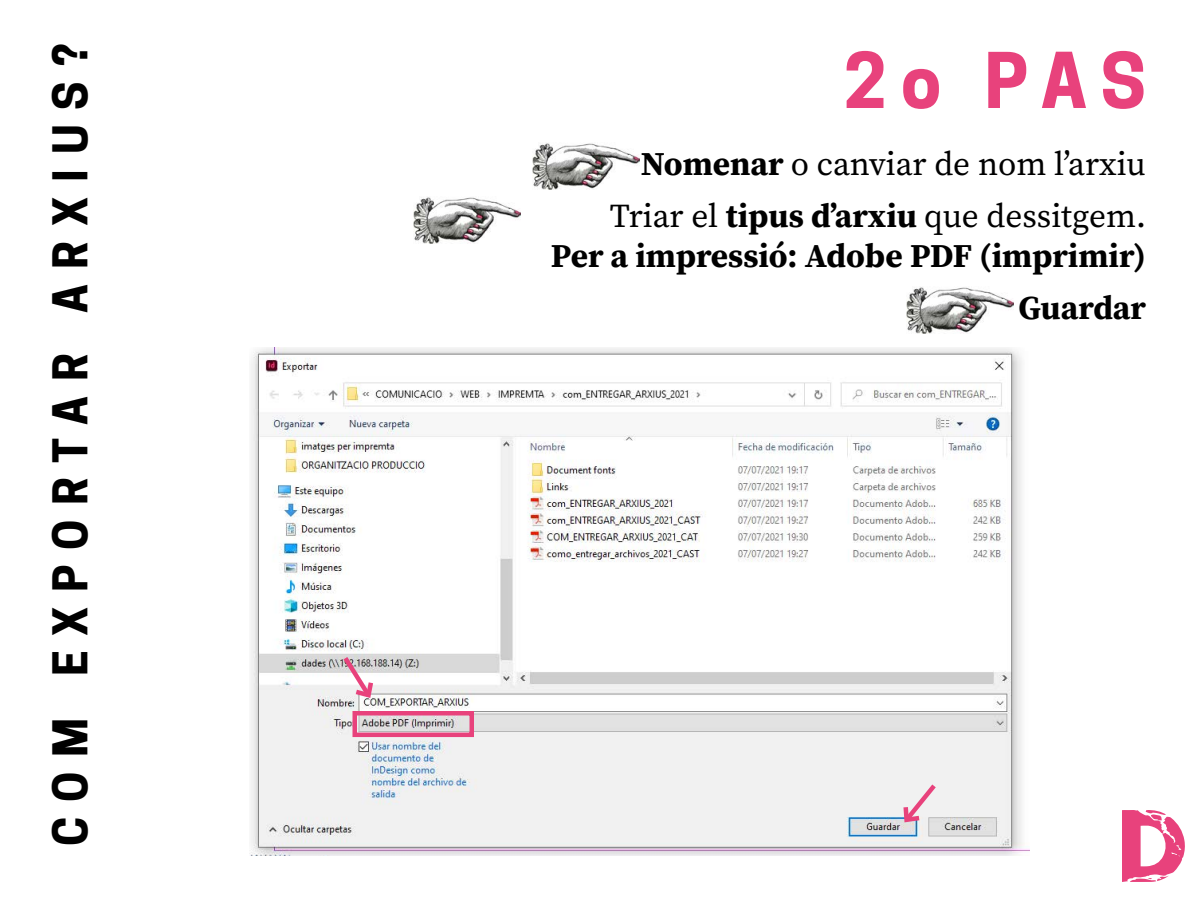
<style>
.page{position:relative;width:1200px;height:900px;background:#fff}
.page>*{position:absolute;margin:0;border:0;box-sizing:border-box;transform-origin:0 0}
.t1{font:700 72px "Cooper Hewitt";color:#e8427c}
.t2{font:700 45px "Cooper Hewitt";letter-spacing:.33em;color:#000}
.t3{font:33.3px/51.9px "Source Serif Pro";color:#000;text-align:right}
.t4{font:700 33.3px/51.9px "Source Serif Pro";color:#000;text-align:right}
.s1{font-weight:700}
</style>
<div class="page">
<svg style="left:1122px;top:810px;width:63px;height:72px"></svg>
<img style="left:532px;top:143px;width:108px;height:46px">
<img style="left:413px;top:197px;width:108px;height:46px">
<img style="left:906px;top:287px;width:107px;height:46px">
<img style="left:251px;top:348px;width:779px;height:507px">
<div style="left:352px;top:711px;width:122px;height:26px;border:4px solid #e8427c"></div>
<svg style="left:339px;top:652px;width:37px;height:49px"></svg>
<svg style="left:900px;top:780px;width:40px;height:46px"></svg>
<h2 class="t2" style="left:44px;top:846px;width:803px;rotate:-90deg">COM EXPORTAR ARXIUS?</h2>
<h1 class="t1" style="left:843px;top:38px;width:304px">2o PAS</h1>
<p class="t3" style="left:610px;top:138px;width:538px"><span class="s1">Nomenar</span> o canviar de nom l’arxiu<br>Triar el <span class="s1">tipus d’arxiu</span> que dessitgem.</p>
<p class="t4" style="left:551px;top:229px;width:597px">Per a impressió: Adobe PDF (imprimir)<br>Guardar</p>
</div>
